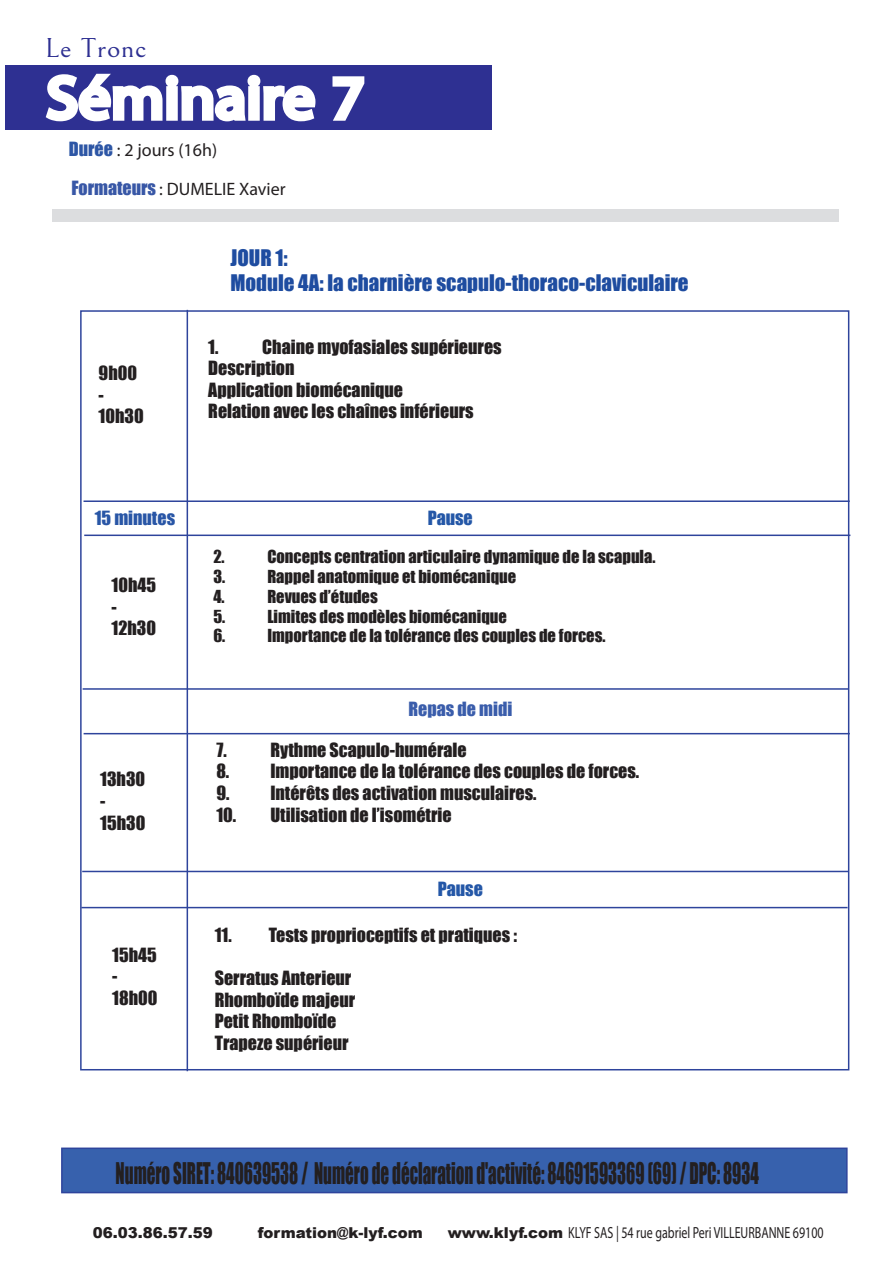
<style>
.page{position:relative;width:893px;height:1263px;background:#fff}
.page>*{position:absolute;margin:0;border:0;box-sizing:border-box;transform-origin:0 0}
.t1{font:27.45px "Impact";color:#231f20;scale:.62 1}
.t2{font:27px "Bellefair";letter-spacing:.025em;color:#2e3092;scale:1.07 1}
.t3{font:21px/25.2px "Impact";color:#1e4ca0}
.t4{font:18px/21.6px "Impact";color:#231f20}
.t5{font:18px/39.3px "Myriad Pro";color:#231f20}
.t6{font:18px "Impact";color:#3a5dab}
.t7{font:18px "Impact";color:#2457a7}
.t8{font:18px "Impact";color:#2956a6}
.t9{font:16.5px "Impact";color:#231f20}
.t10{font:16.2px "Myriad Pro";color:#231f20;scale:.74 1}
.t11{font:900 15px "Arial";color:#231f20}
.s1{font-family:"Impact";color:#2d56a5}
.s2{font-family:"Impact";color:#3857a6}
.s3{font-family:"Arial";font-weight:900;font-size:15px}
</style>
<div class="page">
<div style="left:5px;top:65px;width:486px;height:65px;background:#2e3092"></div>
<svg style="left:45px;top:73px;width:271px;height:49px"></svg>
<svg style="left:332px;top:76px;width:33px;height:45px"></svg>
<div style="left:80px;top:310px;width:769px;height:760px;background:#fff;border:2px solid #2e449c"></div>
<hr style="left:84px;top:500px;width:766px;height:2px;background:#2e449c">
<hr style="left:84px;top:534px;width:766px;height:2px;background:#2e449c">
<hr style="left:83px;top:688px;width:766px;height:2px;background:#2e449c">
<hr style="left:84px;top:733px;width:766px;height:1px;background:#2e449c">
<hr style="left:82px;top:871px;width:766px;height:1px;background:#2e449c">
<hr style="left:81px;top:907px;width:766px;height:1px;background:#2e449c">
<hr style="left:187px;top:310px;width:1px;height:761px;background:#2e449c">
<div style="left:52px;top:209px;width:786px;height:13px;background:#dcdddf"></div>
<div style="left:61px;top:1147px;width:787px;height:46px;background:#3761ad;border:2px solid #2e449c"></div>
<h2 class="t2" style="left:45px;top:33px;width:97px">Le Tronc</h2>
<p class="t5" style="left:69px;top:130px;width:218px"><span class="s1">Durée</span> : 2 jours (16h)<br><span class="s2">Formateurs</span> : DUMELIE Xavier</p>
<p class="t4" style="left:99px;top:362px;width:47px">9h00 -<br>10h30</p>
<p class="t3" style="left:230px;top:244px;width:460px">JOUR 1:<br>Module 4A: la charnière scapulo-thoraco-claviculaire</p>
<p class="t4" style="left:208px;top:335px;width:295px;text-indent:54px">Chaine myofasiales supérieures<br>Description<br>Application biomécanique<br>Relation avec les chaînes inférieurs</p>
<p class="t4" style="left:208px;top:335px;width:12px">1.</p>
<p class="t8" style="left:95px;top:504px;width:82px">15 minutes</p>
<p class="t7" style="left:428px;top:503px;width:47px">Pause</p>
<p class="t4" style="left:112px;top:574px;width:46px">10h45 -<br>12h30</p>
<p class="t4" style="left:100px;top:768px;width:47px">13h30 -<br>15h30</p>
<p class="t4" style="left:112px;top:943px;width:47px">15h45 -<br>18h00</p>
<p class="t9" style="left:213px;top:544px;width:13px">2.</p>
<p class="t9" style="left:267px;top:544px;width:390px">Concepts centration articulaire dynamique de la scapula.</p>
<p class="t9" style="left:213px;top:564px;width:13px">3.</p>
<p class="t9" style="left:267px;top:564px;width:250px">Rappel anatomique et biomécanique</p>
<p class="t9" style="left:213px;top:583px;width:13px">4.</p>
<p class="t9" style="left:267px;top:583px;width:112px">Revues d’études</p>
<p class="t9" style="left:213px;top:603px;width:13px">5.</p>
<p class="t9" style="left:267px;top:603px;width:241px">Limites des modèles biomécanique</p>
<p class="t9" style="left:213px;top:623px;width:13px">6.</p>
<p class="t9" style="left:267px;top:623px;width:340px">Importance de la tolérance des couples de forces.</p>
<p class="t6" style="left:408px;top:695px;width:105px">Repas de midi</p>
<p class="t4" style="left:216px;top:738px;width:12px">7.</p>
<p class="t4" style="left:270px;top:738px;width:198px">Rythme Scapulo-humérale</p>
<p class="t4" style="left:216px;top:760px;width:424px">8. Importance de la tolérance des couples de forces.</p>
<p class="t4" style="left:216px;top:782px;width:322px">9. Intérêts des activation musculaires.</p>
<p class="t4" style="left:216px;top:803px;width:237px">10. Utilisation de l’isométrie</p>
<p class="t7" style="left:438px;top:875px;width:47px">Pause</p>
<p class="t4" style="left:215px;top:923px;width:304px">11. Tests proprioceptifs et pratiques :</p>
<p class="t4" style="left:215px;top:966px;width:142px">Serratus Anterieur<br>Rhomboïde majeur<br>Petit Rhomboïde<br>Trapeze supérieur</p>
<h1 class="t1" style="left:116px;top:1152px;width:1039px">Numéro SIRET: 840639538 / Numéro de déclaration d'activité: 84691593369 (69) / DPC: 8934</h1>
<p class="t11" style="left:93px;top:1221px;width:122px">06.03.86.57.59</p>
<p class="t11" style="left:258px;top:1221px;width:166px">formation@k-lyf.com</p>
<p class="t10" style="left:448px;top:1222px;width:510px"><span class="s3">www.klyf.com</span> KLYF SAS | 54 rue gabriel Peri VILLEURBANNE 69100</p>
</div>
